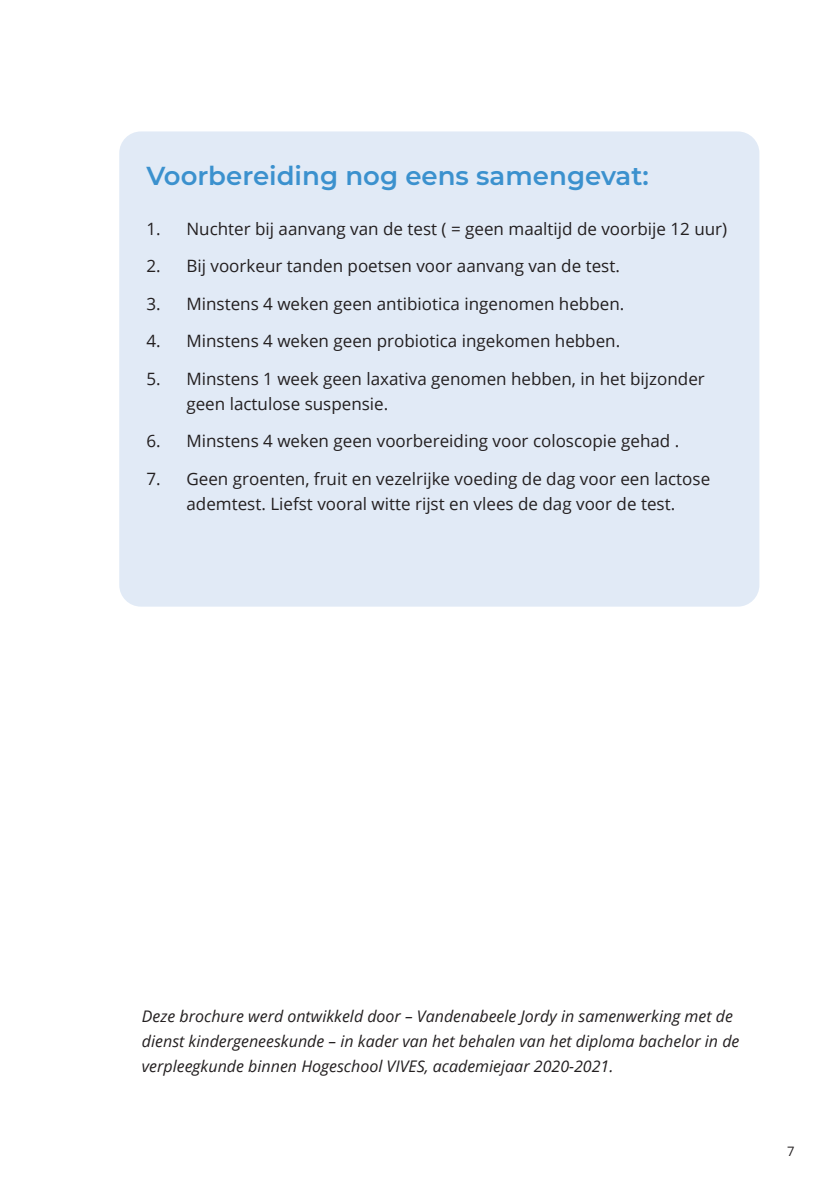
<style>
.page{position:relative;width:840px;height:1191px;background:#fff}
.page>*{position:absolute;margin:0;border:0;box-sizing:border-box;transform-origin:0 0}
.t1{font:600 26px "Montserrat";color:#3b91ce}
.t2{font:17px/25px "Open Sans";color:#231f20}
.t3{font:italic 16px/25px "Open Sans";color:#231f20}
.t4{font:13px "Open Sans";color:#231f20}
</style>
<div class="page">
<div style="left:119px;top:131px;width:640px;height:475px;background:#e1eaf6;border-radius:22px"></div>
<h1 class="t1" style="left:146px;top:157px;width:503px">Voorbereiding nog eens samengevat:</h1>
<p class="t2" style="left:146px;top:215px;width:582px">1. Nuchter bij aanvang van de test ( = geen maaltijd de voorbije 12 uur)</p>
<p class="t2" style="left:146px;top:253px;width:474px">2. Bij voorkeur tanden poetsen voor aanvang van de test.</p>
<p class="t2" style="left:146px;top:290px;width:479px">3. Minstens 4 weken geen antibiotica ingenomen hebben.</p>
<p class="t2" style="left:146px;top:328px;width:475px">4. Minstens 4 weken geen probiotica ingekomen hebben.</p>
<p class="t2" style="left:186px;top:365px;width:519px;text-indent:-40px">5. Minstens 1 week geen laxativa genomen hebben, in het bijzonder geen lactulose suspensie.</p>
<p class="t2" style="left:146px;top:428px;width:534px">6. Minstens 4 weken geen voorbereiding voor coloscopie gehad .</p>
<p class="t2" style="left:146px;top:465px;width:565px;text-align:center">7. Geen groenten, fruit en vezelrijke voeding de dag voor een lactose ademtest. Liefst vooral witte rijst en vlees de dag voor de test.</p>
<p class="t3" style="left:142px;top:1003px;width:598px">Deze brochure werd ontwikkeld door – Vandenabeele Jordy in samenwerking met de dienst kindergeneeskunde – in kader van het behalen van het diploma bachelor in de verpleegkunde binnen Hogeschool VIVES, academiejaar 2020-2021.</p>
<p class="t4" style="left:786px;top:1142px;width:9px">7</p>
</div>
